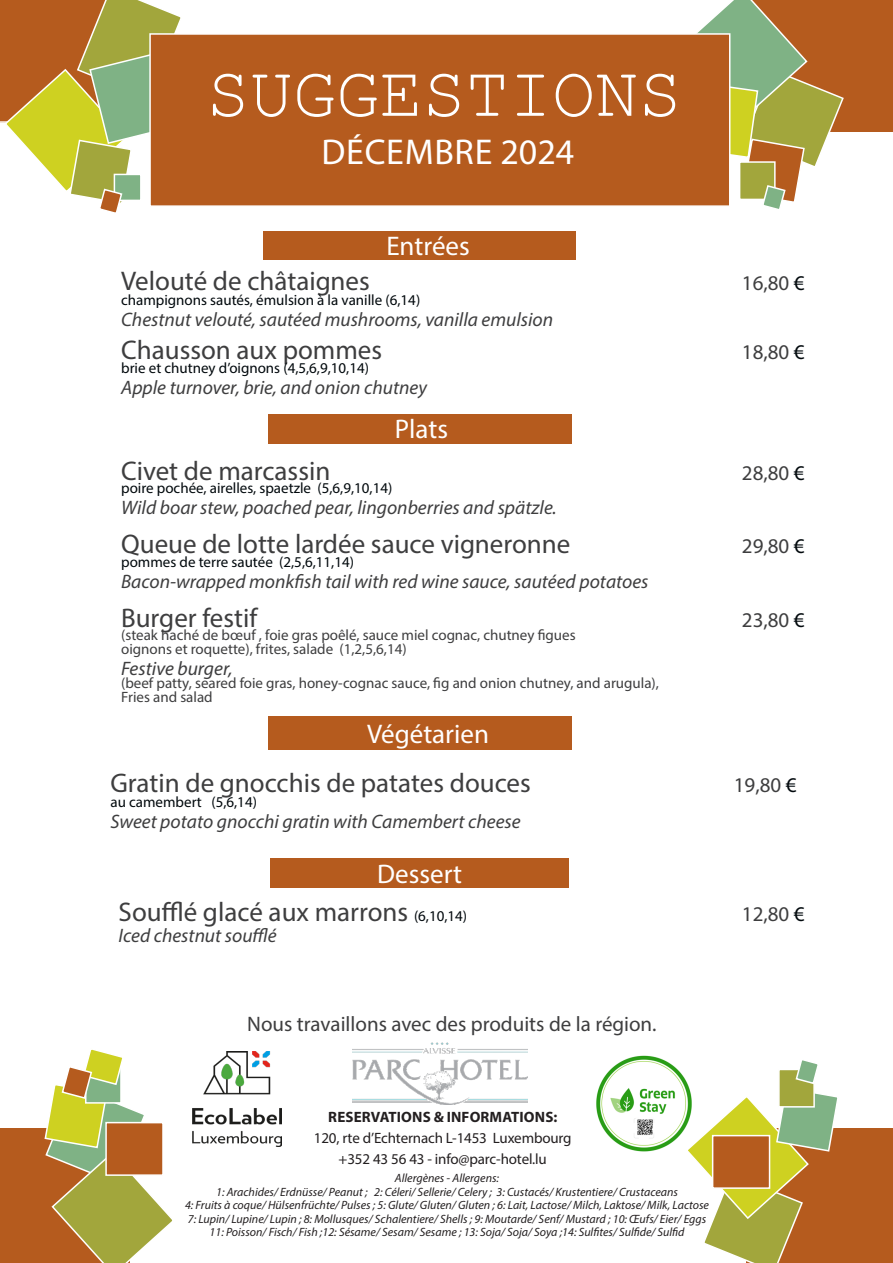
<style>
.page{position:relative;width:893px;height:1263px;background:#fff}
.page>*{position:absolute;margin:0;border:0;box-sizing:border-box;transform-origin:0 0}
.t1{font:72px "Courier New";color:#fff}
.t2{font:36px "Myriad Pro";letter-spacing:.02em;color:#fff}
.t3{font:27px "Myriad Pro";color:#3e3e3f}
.t4{font:27px "Myriad Pro";color:#fff}
.t5{font:21px "Myriad Pro";color:#3e3e3f}
.t6{font:italic 19.5px "Myriad Pro";color:#3e3e3f}
.t7{font:15px "Myriad Pro";color:#3e3e3f}
.t8{font:15px "Myriad Pro";color:#01080c}
.t9{font:15px "Myriad Pro";letter-spacing:-.01em;color:#231f20}
.t10{font:700 15px "Myriad Pro";letter-spacing:.01em;color:#231f20}
.t11{font:italic 12px "Myriad Pro";color:#231f20}
.s1{color:#01080c}
.s2{font-size:15px;color:#01080c}
</style>
<div class="page">
<img style="left:596px;top:1055px;width:89px;height:97px">
<div style="left:268px;top:414px;width:303px;height:30px;background:#b55b1e"></div>
<div style="left:268px;top:717px;width:303px;height:33px;background:#b55b1e"></div>
<div style="left:263px;top:232px;width:313px;height:28px;background:#b55b1e"></div>
<div style="left:746px;top:1129px;width:147px;height:134px;background:#b55b1e"></div>
<div style="left:0;top:1129px;width:129px;height:134px;background:#b55b1e"></div>
<div style="left:741px;top:0;width:152px;height:131px;background:#b55b1e"></div>
<svg style="left:0;top:0;width:181px;height:213px"></svg>
<svg style="left:685px;top:1060px;width:155px;height:203px"></svg>
<svg style="left:697px;top:0;width:148px;height:209px"></svg>
<div style="left:149px;top:33px;width:581px;height:174px;background:#b55b1e;border:2px solid #fff"></div>
<div style="left:270px;top:859px;width:299px;height:29px;background:#b55b1e"></div>
<img style="left:192px;top:1051px;width:90px;height:95px">
<img style="left:352px;top:1042px;width:175px;height:62px">
<div style="left:712px;top:1135px;width:58px;height:54px;background:#b55b1e;border:2px solid #fff"></div>
<svg style="left:44px;top:1049px;width:128px;height:214px"></svg>
<p class="t1" style="left:206px;top:49px;width:477px">SUGGESTIONS</p>
<p class="t2" style="left:322px;top:130px;width:254px">DÉCEMBRE 2024</p>
<p class="t4" style="left:386px;top:230px;width:85px">Entrées</p>
<p class="t3" style="left:121px;top:265px;width:250px">Velouté de châtaignes</p>
<p class="t5" style="left:742px;top:270px;width:64px">16,80 <span class="s1">€</span></p>
<p class="t8" style="left:121px;top:291px;width:301px">champignons sautés, émulsion à la vanille (6,14)</p>
<p class="t6" style="left:121px;top:308px;width:433px">Chestnut velouté, sautéed mushrooms, vanilla emulsion</p>
<p class="t3" style="left:121px;top:334px;width:263px">Chausson aux pommes</p>
<p class="t5" style="left:742px;top:339px;width:64px">18,80 <span class="s1">€</span></p>
<p class="t8" style="left:121px;top:359px;width:249px">brie et chutney d’oignons (4,5,6,9,10,14)</p>
<p class="t6" style="left:121px;top:375px;width:307px">Apple turnover, brie, and onion chutney</p>
<p class="t4" style="left:395px;top:413px;width:55px">Plats</p>
<p class="t3" style="left:121px;top:454px;width:211px">Civet de marcassin</p>
<p class="t5" style="left:742px;top:460px;width:64px">28,80 <span class="s1">€</span></p>
<p class="t8" style="left:121px;top:479px;width:273px">poire pochée, airelles, spaetzle (5,6,9,10,14)</p>
<p class="t6" style="left:121px;top:496px;width:437px">Wild boar stew, poached pear, lingonberries and spätzle.</p>
<p class="t3" style="left:121px;top:528px;width:451px">Queue de lotte lardée sauce vigneronne</p>
<p class="t5" style="left:742px;top:533px;width:64px">29,80 <span class="s1">€</span></p>
<p class="t8" style="left:121px;top:552px;width:234px">pommes de terre sautée (2,5,6,11,14)</p>
<p class="t6" style="left:121px;top:569px;width:529px">Bacon-wrapped monkfish tail with red wine sauce, sautéed potatoes</p>
<p class="t3" style="left:121px;top:601px;width:138px">Burger festif</p>
<p class="t5" style="left:742px;top:607px;width:64px">23,80 <span class="s1">€</span></p>
<p class="t7" style="left:121px;top:626px;width:456px">(steak haché de bœuf , foie gras poêlé, sauce miel cognac, chutney figues</p>
<p class="t7" style="left:121px;top:639px;width:287px">oignons et roquette), frites, salade (1,2,5,6,14)</p>
<p class="t6" style="left:121px;top:656px;width:113px">Festive burger,</p>
<p class="t7" style="left:121px;top:674px;width:539px">(beef patty, seared foie gras, honey-cognac sauce, fig and onion chutney, and arugula),</p>
<p class="t7" style="left:121px;top:687px;width:93px">Fries and salad</p>
<p class="t4" style="left:367px;top:717px;width:124px">Végétarien</p>
<p class="t3" style="left:110px;top:766px;width:422px">Gratin de gnocchis de patates douces</p>
<p class="t5" style="left:734px;top:772px;width:64px">19,80 <span class="s1">€</span></p>
<p class="t8" style="left:110px;top:792px;width:148px">au camembert (5,6,14)</p>
<p class="t6" style="left:110px;top:809px;width:412px">Sweet potato gnocchi gratin with Camembert cheese</p>
<p class="t4" style="left:377px;top:858px;width:86px">Dessert</p>
<p class="t3" style="left:119px;top:895px;width:350px">Soufflé glacé aux marrons <span class="s2">(6,10,14)</span></p>
<p class="t5" style="left:742px;top:901px;width:64px">12,80 <span class="s1">€</span></p>
<p class="t6" style="left:119px;top:923px;width:160px">Iced chestnut soufflé</p>
<p class="t5" style="left:247px;top:1011px;width:411px">Nous travaillons avec des produits de la région.</p>
<p class="t10" style="left:328px;top:1107px;width:231px">RESERVATIONS &amp; INFORMATIONS:</p>
<p class="t9" style="left:314px;top:1129px;width:259px">120, rte d’Echternach L-1453 Luxembourg</p>
<p class="t9" style="left:339px;top:1150px;width:210px">+352 43 56 43 - info@parc-hotel.lu</p>
<p class="t11" style="left:395px;top:1171px;width:106px">Allergènes - Allergens:</p>
<p class="t11" style="left:216px;top:1184px;width:463px">1: Arachides/ Erdnüsse/ Peanut ; 2: Céleri/ Sellerie/ Celery ; 3: Custacés/ Krustentiere/ Crustaceans</p>
<p class="t11" style="left:185px;top:1198px;width:526px">4: Fruits à coque/ Hülsenfrüchte/ Pulses ; 5: Glute/ Gluten/ Gluten ; 6: Lait, Lactose/ Milch, Laktose/ Milk, Lactose</p>
<p class="t11" style="left:188px;top:1211px;width:520px">7: Lupin/ Lupine/ Lupin ; 8: Mollusques/ Schalentiere/ Shells ; 9: Moutarde/ Senf/ Mustard ; 10: Œufs/ Eier/ Eggs</p>
<p class="t11" style="left:210px;top:1225px;width:476px">11: Poisson/ Fisch/ Fish ;12: Sésame/ Sesam/ Sesame ; 13: Soja/ Soja/ Soya ;14: Sulfites/ Sulfide/ Sulfid</p>
</div>
